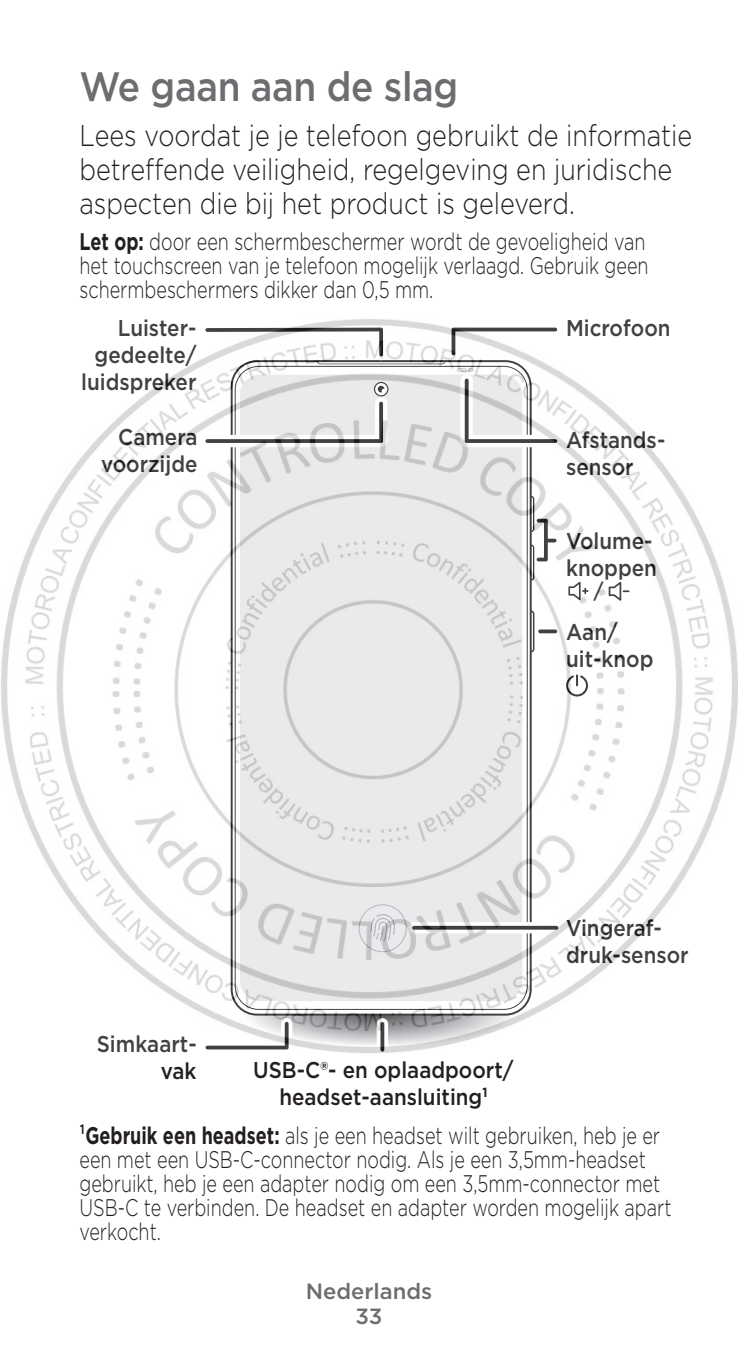
<style>
.page{position:relative;width:738px;height:1372px;background:#fff}
.page>*{position:absolute;margin:0;border:0;box-sizing:border-box;transform-origin:0 0}
.t1{font:500 40.8px "Gotham";letter-spacing:-.01em;color:#6c6d70;scale:.9 1}
.t2{font:300 30px/34px "Gotham";color:#231f20;scale:.84 1}
.t3{font:300 24px/24px "Gotham";color:#231f20;scale:.75 1}
.t4{font:500 22.8px/27.2px "Gotham";color:#231f20;scale:.9 1}
.t5{font:500 22px "Gotham";color:#6c6d70}
.t6{font:500 20.4px "Gotham";color:#231f20;scale:.9 1}
.s1{font-weight:700}
</style>
<div class="page">
<img style="left:1px;top:319px;width:736px;height:734px">
<h1 class="t1" style="left:79px;top:60px;width:422px">We gaan aan de slag</h1>
<p class="t2" style="left:79px;top:118px;width:730px">Lees voordat je je telefoon gebruikt de informatie betreffende veiligheid, regelgeving en juridische aspecten die bij het product is geleverd.</p>
<p class="t3" style="left:79px;top:229px;width:759px"><span class="s1">Let op:</span> door een schermbeschermer wordt de gevoeligheid van het touchscreen van je telefoon mogelijk verlaagd. Gebruik geen schermbeschermers dikker dan 0,5 mm.</p>
<p class="t4" style="left:118px;top:314px;width:89px">Luister-</p>
<p class="t4" style="left:565px;top:314px;width:117px">Microfoon</p>
<p class="t4" style="left:81px;top:341px;width:129px;text-align:center">gedeelte/ luidspreker</p>
<p class="t4" style="left:101px;top:423px;width:109px;text-align:right">Camera voorzijde</p>
<p class="t4" style="left:565px;top:426px;width:112px">Afstands&shy;sensor</p>
<p class="t4" style="left:565px;top:527px;width:102px">Volume&shy;knoppen</p>
<p class="t6" style="left:593px;top:577px;width:12px">/</p>
<p class="t4" style="left:565px;top:618px;width:99px">Aan/ uit-knop</p>
<p class="t4" style="left:97px;top:1030px;width:112px;text-align:right">Simkaart&shy;vak</p>
<p class="t4" style="left:253px;top:1056px;width:290px;text-align:center">USB-C®- en oplaadpoort/ headset-aansluiting<sup>1</sup></p>
<p class="t4" style="left:565px;top:914px;width:138px">Vingeraf&shy;druk-sensor</p>
<p class="t3" style="left:79px;top:1123px;width:790px"><span class="s1">¹Gebruik een headset:</span> als je een headset wilt gebruiken, heb je er een met een USB-C-connector nodig. Als je een 3,5mm-headset gebruikt, heb je een adapter nodig om een 3,5mm-connector met USB-C te verbinden. De headset en adapter worden mogelijk apart verkocht.</p>
<p class="t5" style="left:305px;top:1277px;width:128px">Nederlands</p>
<p class="t5" style="left:355px;top:1302px;width:29px">33</p>
</div>
